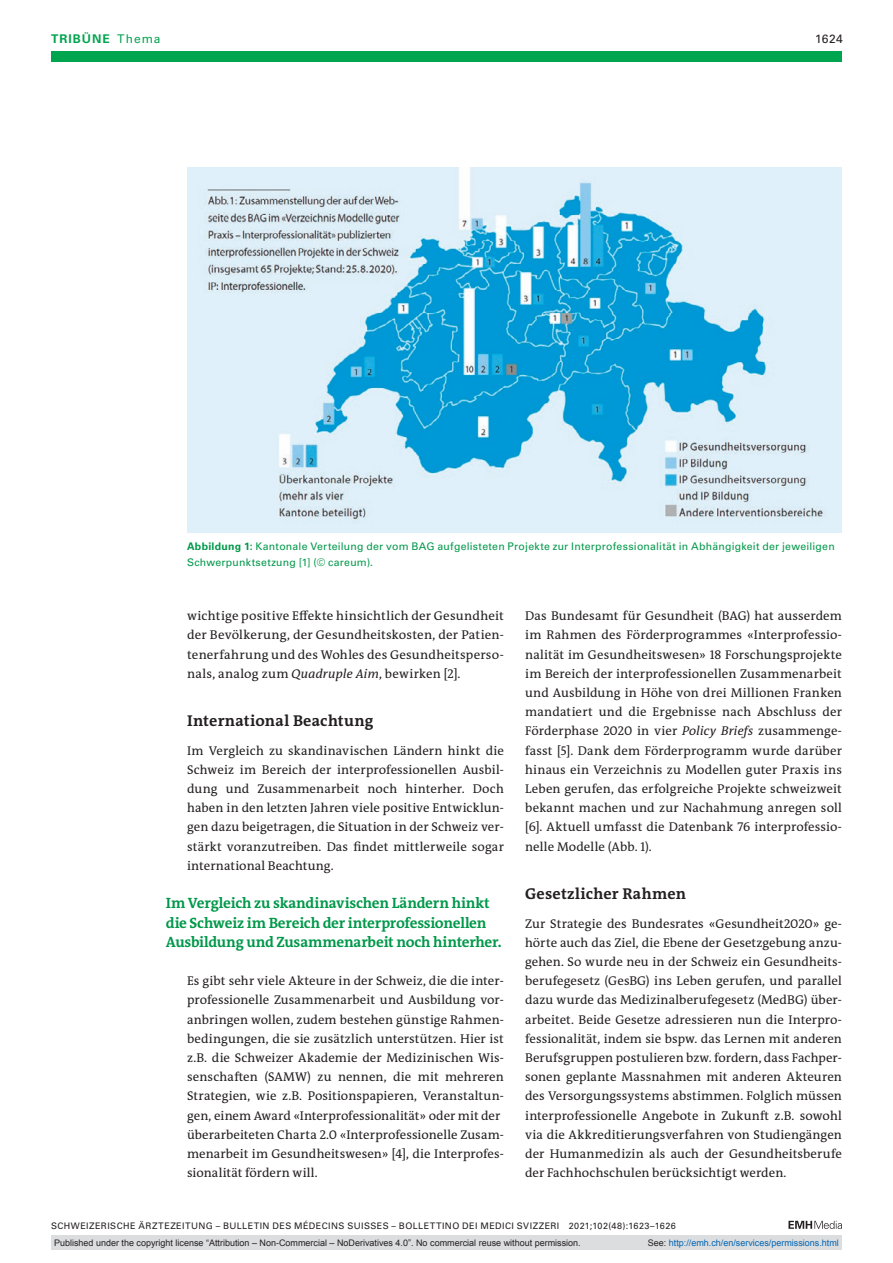
<style>
.page{position:relative;width:893px;height:1263px;background:#fff}
.page>*{position:absolute;margin:0;border:0;box-sizing:border-box;transform-origin:0 0}
.section-h1{font:700 15.75px "The Antiqua B W7";letter-spacing:.015em;color:#231f20}
.catchwords{font:700 15px/19.2px "The Antiqua B W7";letter-spacing:-.01em;color:#00984a}
.section-pn{font:12.75px/19.2px "The Antiqua B W5 Plain";letter-spacing:.005em;color:#231f20;text-align:justify}
.ressort{font:700 12px "Univers LT Std";letter-spacing:.085em;color:#00a54f}
.ressort-2{font:12px "Univers LT Std";color:#231f20}
.fig-caption{font:10.5px/15.8px "Univers LT Std";letter-spacing:.02em;color:#00984a}
.t1{font:9px "Arial";color:#231f20}
.fusszeile{font:9px "Univers LT Std";letter-spacing:.05em;color:#231f20}
.t2{font:9px "Arial";color:#0066b3}
.s1{font-weight:400}
.s2{font-weight:700}
.s3{font-style:italic}
.s4{color:#231f20}
</style>
<div class="page">
<svg style="left:788px;top:1221px;width:54px;height:8px"></svg>
<div style="left:51px;top:51px;width:791px;height:11px;background:#00a54f"></div>
<img style="left:187px;top:168px;width:655px;height:365px">
<div style="left:51px;top:1235px;width:791px;height:15px;background:#dcdddf"></div>
<p class="ressort" style="left:51px;top:31px;width:111px">TRIBÜNE <span class="s1">Thema</span></p>
<p class="ressort-2" style="left:815px;top:31px;width:29px">1624</p>
<p class="fig-caption" style="left:187px;top:538px;width:649px"><span class="s2">Abbildung 1:</span> Kantonale Verteilung der vom BAG aufgelisteten Projekte zur Interprofessionalität in Abhängigkeit der jeweiligen<br>Schwerpunktsetzung [1] (© careum).</p>
<p class="section-pn" style="left:187px;top:606px;width:318px">wichtige positive Effekte hinsichtlich der Gesundheit der Bevölkerung, der Gesundheitskosten, der Patien&shy;tenerfahrung und des Wohles des Gesundheitsperso&shy;nals, analog zum <span class="s3">Quadruple Aim</span>, bewirken [2].</p>
<p class="section-h1" style="left:187px;top:710px;width:188px">International Beachtung</p>
<p class="section-pn" style="left:187px;top:741px;width:318px">Im Vergleich zu skandinavischen Ländern hinkt die Schweiz im Bereich der interprofessionellen Ausbil&shy;dung und Zusammenarbeit noch hinterher. Doch haben in den letzten Jahren viele positive Entwicklun&shy;gen dazu beigetragen, die Situation in der Schweiz ver&shy;stärkt voranzutreiben. Das findet mittlerweile sogar international Beachtung.</p>
<p class="catchwords" style="left:166px;top:894px;width:337px">Im Vergleich zu skandinavischen Ländern hinkt die Schweiz im Bereich der interprofessionellen<br>Ausbildung und Zusammenarbeit noch hinterher.</p>
<p class="section-pn" style="left:187px;top:971px;width:318px">Es gibt sehr viele Akteure in der Schweiz, die die inter&shy;professionelle Zusammenarbeit und Ausbildung vor&shy;anbringen wollen, zudem bestehen günstige Rahmen&shy;bedingungen, die sie zusätzlich unterstützen. Hier ist z.B. die Schweizer Akademie der Medizinischen Wis&shy;senschaften (SAMW) zu nennen, die mit mehreren Strategien, wie z.B. Positionspapieren, Veranstaltun&shy;gen, einem Award «Interprofessionalität» oder mit der</p>
<p class="section-pn" style="left:187px;top:1125px;width:318px">überarbeiteten Charta 2.0 «Interprofessionelle Zusam&shy;menarbeit im Gesundheitswesen» [4], die Interprofes&shy;sionalität fördern will.</p>
<p class="section-pn" style="left:525px;top:606px;width:318px">Das Bundesamt für Gesundheit (BAG) hat ausserdem im Rahmen des Förderprogrammes «Interprofessio&shy;nalität im Gesundheitswesen» 18 Forschungsprojekte im Bereich der interprofessionellen Zusammenarbeit und Ausbildung in Höhe von drei Millionen Franken mandatiert und die Ergebnisse nach Abschluss der Förderphase 2020 in vier <span class="s3">Policy Briefs</span> zusammenge&shy;fasst [5]. Dank dem Förderprogramm wurde darüber hinaus ein Verzeichnis zu Modellen guter Praxis ins Leben gerufen, das erfolgreiche Projekte schweizweit bekannt machen und zur Nachahmung anregen soll [6]. Aktuell umfasst die Datenbank 76 interprofessio&shy;nelle Modelle (Abb. 1).</p>
<p class="section-h1" style="left:525px;top:883px;width:162px">Gesetzlicher Rahmen</p>
<p class="section-pn" style="left:525px;top:914px;width:318px">Zur Strategie des Bundesrates «Gesundheit2020» ge&shy;hörte auch das Ziel, die Ebene der Gesetzgebung anzu&shy;gehen. So wurde neu in der Schweiz ein Gesundheits&shy;berufegesetz (GesBG) ins Leben gerufen, und parallel dazu wurde das Medizinalberufegesetz (MedBG) über&shy;arbeitet. Beide Gesetze adressieren nun die Interpro&shy;fessionalität, indem sie bspw. das Lernen mit anderen Berufsgruppen postulieren bzw. fordern, dass Fachper&shy;sonen geplante Massnahmen mit anderen Akteuren des Versorgungssystems abstimmen. Folglich müssen interprofessionelle Angebote in Zukunft z.B. sowohl via die Akkreditierungsverfahren von Studiengängen der Humanmedizin als auch der Gesundheitsberufe der Fachhochschulen berücksichtigt werden.</p>
<p class="fusszeile" style="left:51px;top:1220px;width:626px">SCHWEIZERISCHE ÄRZTEZEITUNG – BULLETIN DES MÉDECINS SUISSES – BOLLETTINO DEI MEDICI SVIZZERI 2021;102(48):1623–1626</p>
<p class="t1" style="left:54px;top:1237px;width:528px">Published under the copyright license “Attribution – Non-Commercial – NoDerivatives 4.0”. No commercial reuse without permission.</p>
<p class="t2" style="left:648px;top:1237px;width:193px"><span class="s4">See:</span> http://emh.ch/en/services/permissions.html</p>
</div>
